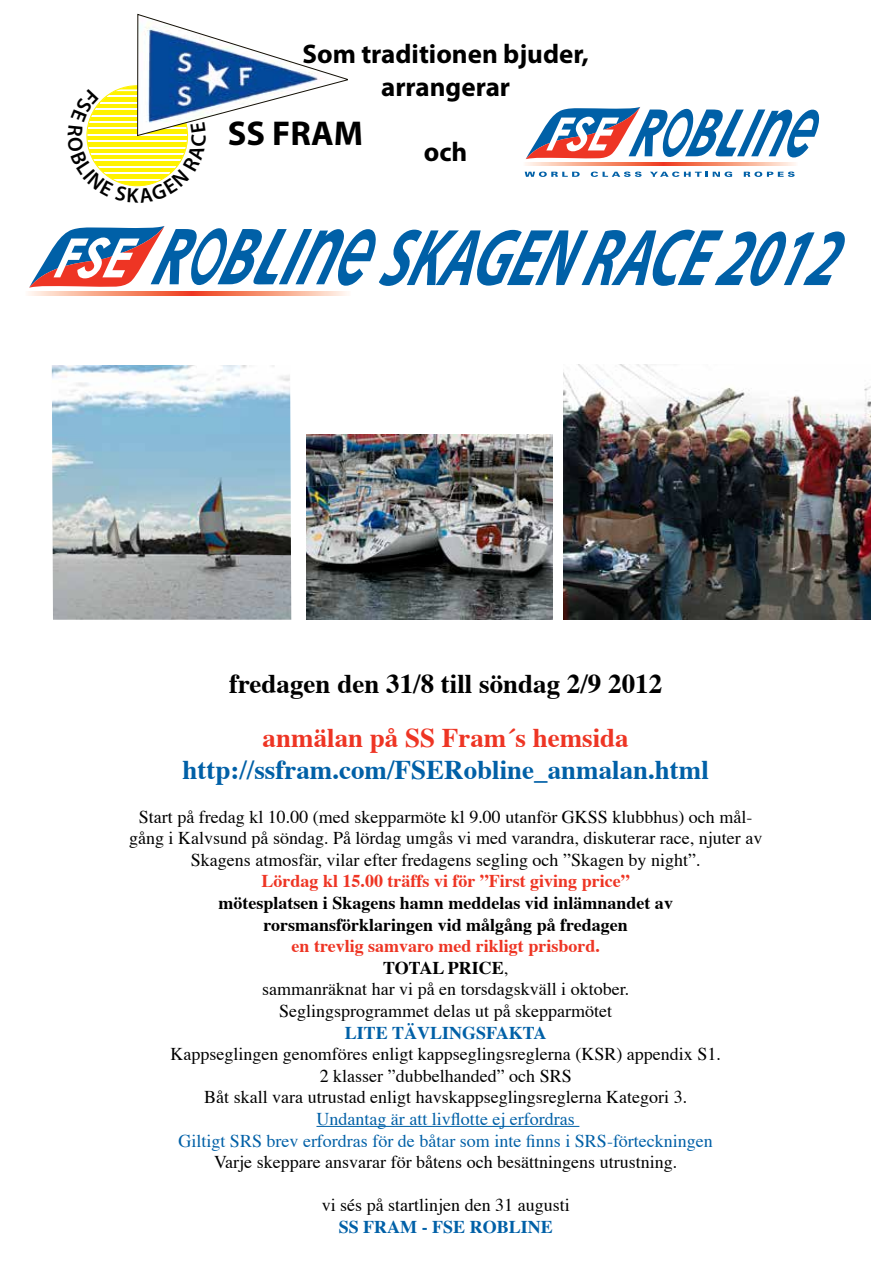
<style>
.page{position:relative;width:893px;height:1263px;background:#fff}
.page>*{position:absolute;margin:0;border:0;box-sizing:border-box;transform-origin:0 0}
.t1{font:700 34.5px "Myriad Pro";color:#000}
.t2{font:700 27px "Times";color:#0060a7}
.t3{font:700 27px/32.4px "Myriad Pro";color:#000;text-align:center}
.t4{font:700 27px "Times";color:#000}
.t5{font:700 27px "Times";color:#ee3524}
.t6{font:18px/21.6px "Times";color:#000;text-align:center}
.t7{font:18px/21.6px "Times";color:#0060a7;text-align:center}
.t8{font:700 18px/21.6px "Times";color:#000;text-align:center}
.t9{font:700 18px "Times";color:#ee3524}
.t10{font:700 18px "Times";color:#0060a7}
.s1{font-weight:700;color:#ee3524}
.s2{font-weight:700}
</style>
<div class="page">
<hr style="left:316px;top:1126px;width:263px;height:1px;background:#0060a7">
<img style="left:52px;top:365px;width:239px;height:255px">
<img style="left:563px;top:364px;width:308px;height:256px">
<img style="left:306px;top:435px;width:247px;height:185px">
<svg style="left:525px;top:107px;width:294px;height:59px"></svg>
<svg style="left:525px;top:172px;width:55px;height:5px"></svg>
<svg style="left:591px;top:172px;width:51px;height:5px"></svg>
<svg style="left:650px;top:172px;width:82px;height:5px"></svg>
<svg style="left:744px;top:172px;width:51px;height:5px"></svg>
<svg style="left:28px;top:226px;width:817px;height:70px"></svg>
<svg style="left:86px;top:14px;width:262px;height:173px"></svg>
<h2 class="t3" style="left:302px;top:38px;width:288px">Som traditionen bjuder, arrangerar</h2>
<h2 class="t3" style="left:424px;top:136px;width:45px">och</h2>
<h1 class="t1" style="left:228px;top:114px;width:137px">SS FRAM</h1>
<h2 class="t4" style="left:229px;top:666px;width:435px">fredagen den 31/8 till söndag 2/9 2012</h2>
<h2 class="t5" style="left:263px;top:720px;width:368px">anmälan på SS Fram´s hemsida</h2>
<h2 class="t2" style="left:182px;top:752px;width:528px">http://ssfram.com/FSERobline_anmalan.html</h2>
<p class="t6" style="left:129px;top:807px;width:635px">Start på fredag kl 10.00 (med skepparmöte kl 9.00 utanför GKSS klubbhus) och mål&shy;gång i Kalvsund på söndag. På lördag umgås vi med varandra, diskuterar race, njuter av<br>Skagens atmosfär, vilar efter fredagens segling och ”Skagen by night”.</p>
<p class="t9" style="left:262px;top:869px;width:370px">Lördag kl 15.00 träffs vi för ”First giving price”</p>
<p class="t8" style="left:218px;top:893px;width:456px">mötesplatsen i Skagens hamn meddelas vid inlämnandet av rorsmansförklaringen vid målgång på fredagen</p>
<p class="t6" style="left:262px;top:936px;width:368px"><span class="s1">en trevlig samvaro med rikligt prisbord.<br></span><span class="s2">TOTAL PRICE</span>,<br>sammanräknat har vi på en torsdagskväll i oktober.<br>Seglingsprogrammet delas ut på skepparmötet</p>
<p class="t10" style="left:345px;top:1020px;width:203px">LITE TÄVLINGSFAKTA</p>
<p class="t6" style="left:170px;top:1044px;width:552px">Kappseglingen genomföres enligt kappseglingsreglerna (KSR) appendix S1.<br>2 klasser ”dubbelhanded” och SRS<br>Båt skall vara utrustad enligt havskappseglingsreglerna Kategori 3.</p>
<p class="t7" style="left:178px;top:1109px;width:536px">Undantag är att livflotte ej erfordras<br>Giltigt SRS brev erfordras för de båtar som inte finns i SRS-förteckningen</p>
<p class="t6" style="left:214px;top:1152px;width:464px">Varje skeppare ansvarar för båtens och besättningens utrustning.</p>
<p class="t6" style="left:322px;top:1196px;width:249px">vi sés på startlinjen den 31 augusti</p>
<p class="t10" style="left:339px;top:1215px;width:216px">SS FRAM - FSE ROBLINE</p>
</div>
